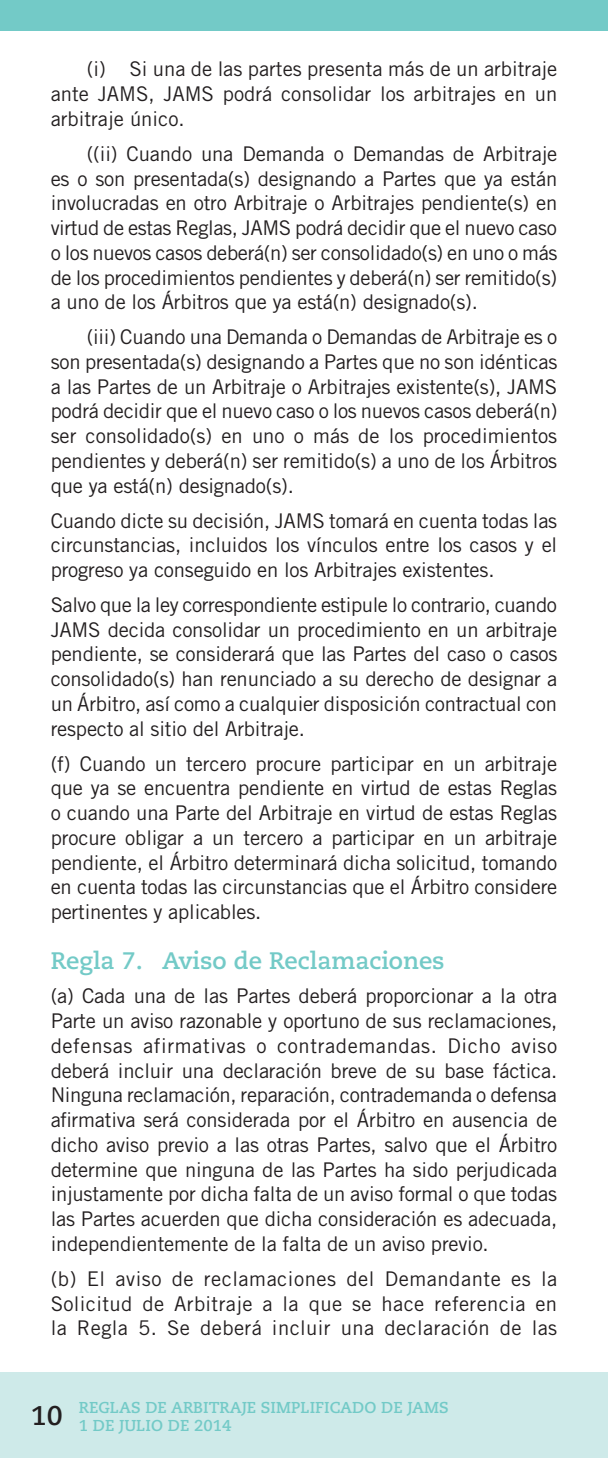
<style>
.page{position:relative;width:608px;height:1458px;background:#fff}
.page>*{position:absolute;margin:0;border:0;box-sizing:border-box;transform-origin:0 0}
.JAMS_Numbered_Heads{font:700 23.85px "Caecilia";color:#73cac7}
.JAMS_Rules_body_copy{font:20.25px/24.8px "Trade Gothic";letter-spacing:-.01em;color:#231f20;text-align:justify}
.t1{font:700 15.75px/18px "Caecilia";color:#73cac7}
</style>
<div class="page">
<div style="left:0;top:1373px;width:608px;height:85px;background:#ceeae9"></div>
<div style="left:0;top:0;width:608px;height:30px;background:#73cac7"></div>
<p class="JAMS_Rules_body_copy" style="left:51px;top:57px;width:508px;text-indent:36px">(i) Si una de las partes presenta más de un arbitraje ante JAMS, JAMS podrá consolidar los arbitrajes en un arbitraje único.</p>
<p class="JAMS_Rules_body_copy" style="left:51px;top:141px;width:508px;text-indent:36px">((ii) Cuando una Demanda o Demandas de Arbitraje es o son presentada(s) designando a Partes que ya están involucradas en otro Arbitraje o Arbitrajes pendiente(s) en virtud de estas Reglas, JAMS podrá decidir que el nuevo caso o los nuevos casos deberá(n) ser consolidado(s) en uno o más de los procedimientos pendientes y deberá(n) ser remitido(s) a uno de los Árbitros que ya está(n) designado(s).</p>
<p class="JAMS_Rules_body_copy" style="left:51px;top:324px;width:508px;text-indent:36px">(iii) Cuando una Demanda o Demandas de Arbitraje es o son presentada(s) designando a Partes que no son idénticas a las Partes de un Arbitraje o Arbitrajes existente(s), JAMS podrá decidir que el nuevo caso o los nuevos casos deberá(n) ser consolidado(s) en uno o más de los procedimientos pendientes y deberá(n) ser remitido(s) a uno de los Árbitros que ya está(n) designado(s).</p>
<p class="JAMS_Rules_body_copy" style="left:51px;top:508px;width:508px">Cuando dicte su decisión, JAMS tomará en cuenta todas las circunstancias, incluidos los vínculos entre los casos y el progreso ya conseguido en los Arbitrajes existentes.</p>
<p class="JAMS_Rules_body_copy" style="left:51px;top:592px;width:508px">Salvo que la ley correspondiente estipule lo contrario, cuando JAMS decida consolidar un procedimiento en un arbitraje pendiente, se considerará que las Partes del caso o casos consolidado(s) han renunciado a su derecho de designar a un Árbitro, así como a cualquier disposición contractual con respecto al sitio del Arbitraje.</p>
<p class="JAMS_Rules_body_copy" style="left:51px;top:751px;width:508px">(f) Cuando un tercero procure participar en un arbitraje que ya se encuentra pendiente en virtud de estas Reglas o cuando una Parte del Arbitraje en virtud de estas Reglas procure obligar a un tercero a participar en un arbitraje pendiente, el Árbitro determinará dicha solicitud, tomando en cuenta todas las circunstancias que el Árbitro considere pertinentes y aplicables.</p>
<p class="JAMS_Numbered_Heads" style="left:51px;top:946px;width:395px">Regla 7. Aviso de Reclamaciones</p>
<p class="JAMS_Rules_body_copy" style="left:51px;top:984px;width:508px;text-align:left">(a) Cada una de las Partes deberá proporcionar a la otra Parte un aviso razonable y oportuno de sus reclamaciones, defensas afirmativas o contrademandas. Dicho aviso deberá incluir una declaración breve de su base fáctica.<br>Ninguna reclamación, reparación, contrademanda o defensa afirmativa será considerada por el Árbitro en ausencia de dicho aviso previo a las otras Partes, salvo que el Árbitro determine que ninguna de las Partes ha sido perjudicada injustamente por dicha falta de un aviso formal o que todas las Partes acuerden que dicha consideración es adecuada, independientemente de la falta de un aviso previo.</p>
<p class="JAMS_Rules_body_copy" style="left:51px;top:1266px;width:508px">(b) El aviso de reclamaciones del Demandante es la Solicitud de Arbitraje a la que se hace referencia en la Regla 5. Se deberá incluir una declaración de las</p>
<p class="t1" style="left:31px;top:1399px;width:419px;text-indent:48px">REGLAS DE ARBITRAJE SIMPLIFICADO DE JAMS<br><sup>10</sup> 1 DE JULIO DE 2014</p>
</div>
